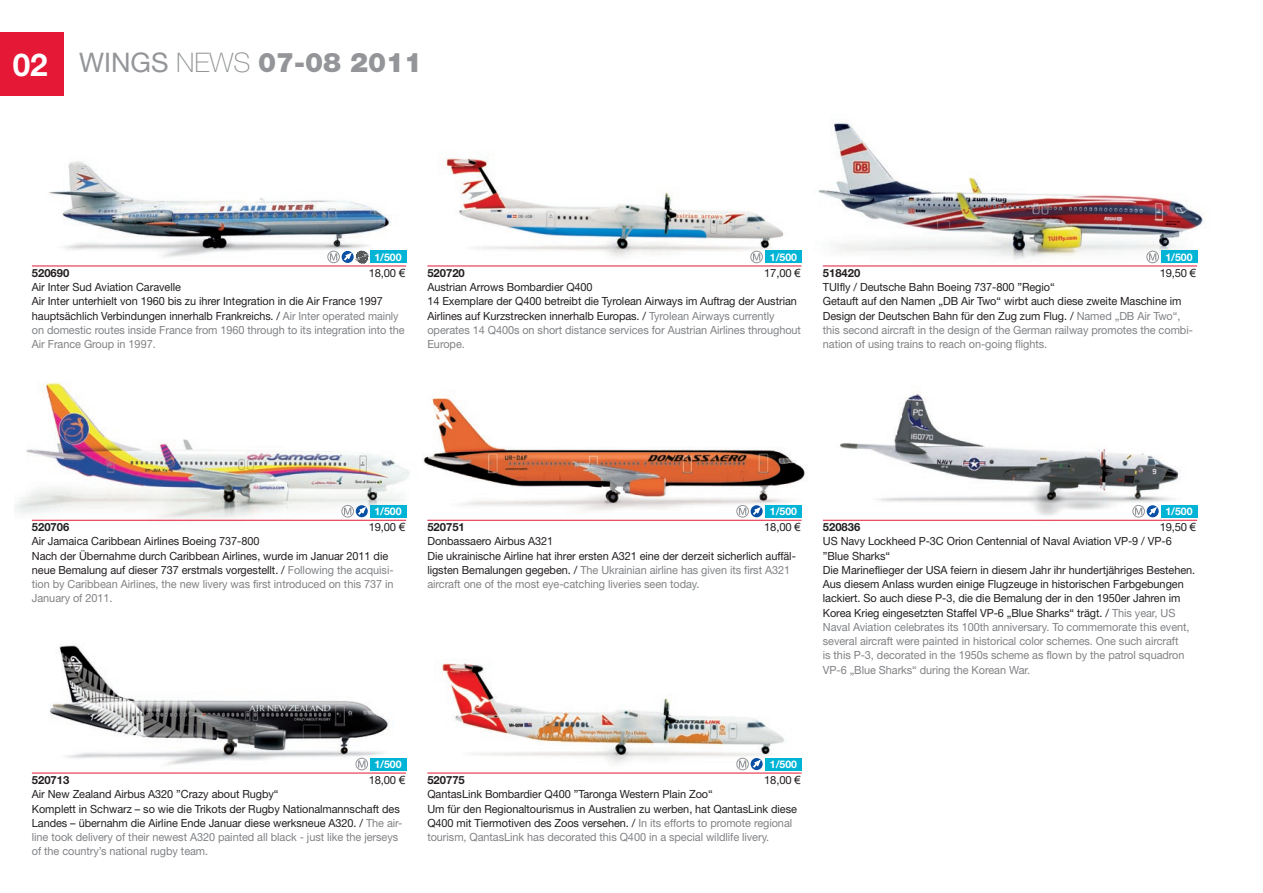
<style>
.page{position:relative;width:1263px;height:893px;background:#fff}
.page>*{position:absolute;margin:0;border:0;box-sizing:border-box;transform-origin:0 0}
.t1{font:700 31.5px "Helvetica Neue";color:#fff}
.t2{font:900 27px "Helvetica Neue";color:#939598}
.t3{font:11.25px/14.2px "Helvetica Neue";letter-spacing:-.005em;color:#231f20}
.t4{font:700 11.25px "Helvetica Neue";color:#231f20}
.t5{font:700 10.5px "Helvetica Neue";color:#fff}
.s1{font-weight:400}
.s2{font-weight:100}
.s3{font-family:"Arial"}
.s4{color:#808285}
</style>
<div class="page">
<img style="left:435px;top:663px;width:358px;height:110px">
<svg style="left:751px;top:758px;width:12px;height:12px"></svg>
<div style="left:736px;top:758px;width:13px;height:12px;border:1px solid #939598;border-radius:50%"></div>
<svg style="left:739px;top:760px;width:21px;height:10px"></svg>
<img style="left:32px;top:161px;width:374px;height:105px">
<img style="left:49px;top:645px;width:345px;height:123px">
<img style="left:818px;top:122px;width:386px;height:145px">
<img style="left:823px;top:392px;width:374px;height:128px">
<svg style="left:1147px;top:505px;width:12px;height:12px"></svg>
<div style="left:1132px;top:505px;width:13px;height:12px;border:1px solid #939598;border-radius:50%"></div>
<svg style="left:1135px;top:507px;width:21px;height:10px"></svg>
<img style="left:437px;top:157px;width:358px;height:109px">
<div style="left:356px;top:758px;width:12px;height:12px;background:#cdcecf;border-radius:50%"></div>
<div style="left:356px;top:758px;width:12px;height:12px;border:1px solid #939598;border-radius:50%"></div>
<svg style="left:358px;top:760px;width:7px;height:8px"></svg>
<div style="left:328px;top:251px;width:12px;height:12px;border:1px solid #939598;border-radius:50%"></div>
<svg style="left:330px;top:251px;width:39px;height:13px"></svg>
<svg style="left:1147px;top:251px;width:11px;height:12px"></svg>
<div style="left:1146px;top:251px;width:13px;height:12px;border:1px solid #939598;border-radius:50%"></div>
<svg style="left:1149px;top:253px;width:7px;height:7px"></svg>
<svg style="left:751px;top:251px;width:11px;height:12px"></svg>
<div style="left:750px;top:251px;width:13px;height:12px;border:1px solid #939598;border-radius:50%"></div>
<svg style="left:753px;top:253px;width:7px;height:7px"></svg>
<div style="left:370px;top:251px;width:36px;height:12px;background:#00b4d6"></div>
<div style="left:765px;top:251px;width:36px;height:12px;background:#00b4d6"></div>
<hr style="left:427px;top:266px;width:374px;height:1px;background:#e51836">
<img style="left:423px;top:398px;width:382px;height:123px">
<div style="left:765px;top:505px;width:36px;height:12px;background:#00b4d6"></div>
<hr style="left:427px;top:520px;width:374px;height:1px;background:#e51836">
<div style="left:765px;top:758px;width:36px;height:12px;background:#00b4d6"></div>
<hr style="left:427px;top:773px;width:374px;height:1px;background:#e51836">
<div style="left:1161px;top:251px;width:36px;height:12px;background:#00b4d6"></div>
<hr style="left:823px;top:266px;width:374px;height:1px;background:#e51836">
<div style="left:1161px;top:505px;width:36px;height:12px;background:#00b4d6"></div>
<hr style="left:823px;top:520px;width:374px;height:1px;background:#e51836">
<svg style="left:751px;top:505px;width:12px;height:12px"></svg>
<div style="left:736px;top:505px;width:13px;height:12px;border:1px solid #939598;border-radius:50%"></div>
<svg style="left:739px;top:507px;width:21px;height:10px"></svg>
<hr style="left:32px;top:266px;width:374px;height:1px;background:#e51836">
<img style="left:15px;top:382px;width:395px;height:139px">
<div style="left:370px;top:505px;width:36px;height:12px;background:#00b4d6"></div>
<hr style="left:32px;top:520px;width:374px;height:1px;background:#e51836">
<svg style="left:356px;top:505px;width:12px;height:12px"></svg>
<div style="left:342px;top:505px;width:11px;height:12px;background:#b9bbbc;border-radius:50%"></div>
<div style="left:342px;top:505px;width:12px;height:12px;border:1px solid #939598;border-radius:50%"></div>
<svg style="left:344px;top:507px;width:22px;height:10px"></svg>
<div style="left:370px;top:758px;width:36px;height:12px;background:#00b4d6"></div>
<hr style="left:32px;top:773px;width:374px;height:1px;background:#e51836">
<div style="left:0;top:32px;width:64px;height:64px;background:#e51836"></div>
<h1 class="t1" style="left:13px;top:45px;width:37px">02</h1>
<h2 class="t2" style="left:79px;top:46px;width:345px"><span class="s1">WINGS</span> <span class="s2">NEWS</span> 07-08 2011</h2>
<p class="t5" style="left:374px;top:250px;width:29px">1/500</p>
<p class="t5" style="left:770px;top:250px;width:29px">1/500</p>
<p class="t4" style="left:427px;top:266px;width:39px">520720</p>
<p class="t3" style="left:764px;top:266px;width:38px">17,00 <span class="s3">€</span></p>
<p class="t3" style="left:427px;top:280px;width:375px">Austrian Arrows Bombardier Q400<br>14 Exemplare der Q400 betreibt die Tyrolean Airways im Auftrag der Austrian Airlines auf Kurzstrecken innerhalb Europas. / <span class="s4">Tyrolean Airways currently operates 14 Q400s on short distance services for Austrian Airlines throughout Europe.</span></p>
<p class="t4" style="left:32px;top:266px;width:39px">520690</p>
<p class="t3" style="left:369px;top:266px;width:38px">18,00 <span class="s3">€</span></p>
<p class="t3" style="left:32px;top:280px;width:374px">Air Inter Sud Aviation Caravelle<br>Air Inter unterhielt von 1960 bis zu ihrer Integration in die Air France 1997 hauptsächlich Verbindungen innerhalb Frankreichs. / <span class="s4">Air Inter operated mainly on domestic routes inside France from 1960 through to its integration into the Air France Group in 1997.</span></p>
<p class="t5" style="left:1165px;top:250px;width:29px">1/500</p>
<p class="t4" style="left:823px;top:266px;width:39px">518420</p>
<p class="t3" style="left:1160px;top:266px;width:38px">19,50 <span class="s3">€</span></p>
<p class="t3" style="left:823px;top:280px;width:372px">TUIfly / Deutsche Bahn Boeing 737-800 ”Regio“<br>Getauft auf den Namen „DB Air Two“ wirbt auch diese zweite Maschine im Design der Deutschen Bahn für den Zug zum Flug. / <span class="s4">Named „DB Air Two“, this second aircraft in the design of the German railway promotes the combi&shy;nation of using trains to reach on-going flights.</span></p>
<p class="t5" style="left:374px;top:505px;width:29px">1/500</p>
<p class="t4" style="left:32px;top:520px;width:39px">520706</p>
<p class="t3" style="left:369px;top:520px;width:38px">19,00 <span class="s3">€</span></p>
<p class="t3" style="left:32px;top:534px;width:363px">Air Jamaica Caribbean Airlines Boeing 737-800<br>Nach der Übernahme durch Caribbean Airlines, wurde im Januar 2011 die neue Bemalung auf dieser 737 erstmals vorgestellt. / <span class="s4">Following the acquisi&shy;tion by Caribbean Airlines, the new livery was first introduced on this 737 in January of 2011.</span></p>
<p class="t5" style="left:770px;top:505px;width:29px">1/500</p>
<p class="t4" style="left:427px;top:520px;width:39px">520751</p>
<p class="t3" style="left:764px;top:520px;width:38px">18,00 <span class="s3">€</span></p>
<p class="t3" style="left:427px;top:534px;width:370px">Donbassaero Airbus A321<br>Die ukrainische Airline hat ihrer ersten A321 eine der derzeit sicherlich auffäl&shy;ligsten Bemalungen gegeben. / <span class="s4">The Ukrainian airline has given its first A321 aircraft one of the most eye-catching liveries seen today.</span></p>
<p class="t5" style="left:1165px;top:505px;width:29px">1/500</p>
<p class="t3" style="left:823px;top:520px;width:375px;text-indent:337px">19,50 <span class="s3">€ </span>US Navy Lockheed P-3C Orion Centennial of Naval Aviation VP-9 / VP-6 ”Blue Sharks“<br>Die Marineflieger der USA feiern in diesem Jahr ihr hundertjähriges Bestehen.<br>Aus diesem Anlass wurden einige Flugzeuge in historischen Farbgebungen lackiert. So auch diese P-3, die die Bemalung der in den 1950er Jahren im Korea Krieg eingesetzten Staffel VP-6 „Blue Sharks“ trägt. / <span class="s4">This year, US Naval Aviation celebrates its 100th anniversary. To commemorate this event, several aircraft were painted in historical color schemes. One such aircraft<br>is this P-3, decorated in the 1950s scheme as flown by the patrol squadron VP-6 „Blue Sharks“ during the Korean War.</span></p>
<p class="t4" style="left:823px;top:520px;width:39px">520836</p>
<p class="t5" style="left:374px;top:758px;width:29px">1/500</p>
<p class="t4" style="left:32px;top:773px;width:39px">520713</p>
<p class="t3" style="left:369px;top:773px;width:38px">18,00 <span class="s3">€</span></p>
<p class="t3" style="left:32px;top:787px;width:372px">Air New Zealand Airbus A320 ”Crazy about Rugby“<br>Komplett in Schwarz – so wie die Trikots der Rugby Nationalmannschaft des Landes – übernahm die Airline Ende Januar diese werksneue A320. / <span class="s4">The air&shy;line took delivery of their newest A320 painted all black - just like the jerseys of the country’s national rugby team.</span></p>
<p class="t5" style="left:770px;top:758px;width:29px">1/500</p>
<p class="t4" style="left:427px;top:773px;width:39px">520775</p>
<p class="t3" style="left:764px;top:773px;width:38px">18,00 <span class="s3">€</span></p>
<p class="t3" style="left:427px;top:787px;width:371px">QantasLink Bombardier Q400 ”Taronga Western Plain Zoo“<br>Um für den Regionaltourismus in Australien zu werben, hat QantasLink diese Q400 mit Tiermotiven des Zoos versehen. / <span class="s4">In its efforts to promote regional tourism, QantasLink has decorated this Q400 in a special wildlife livery.</span></p>
</div>
